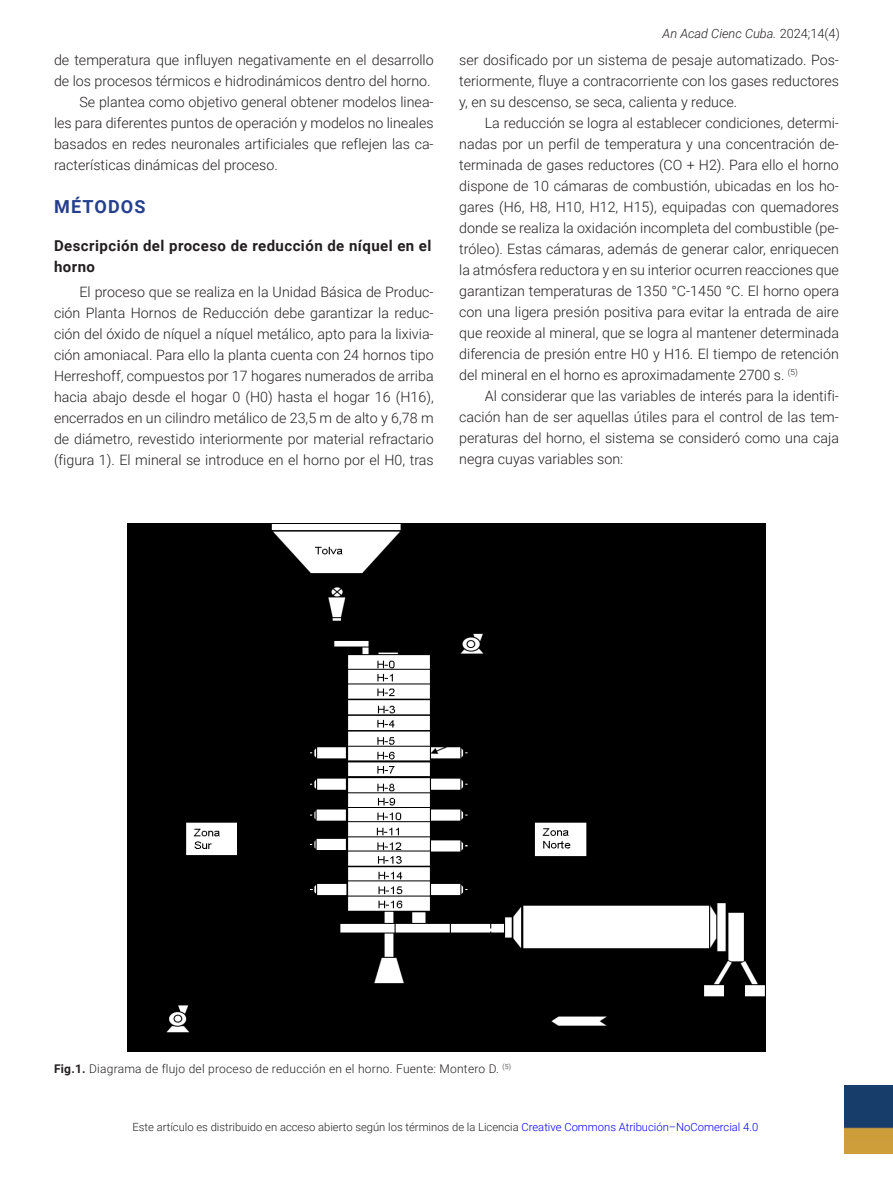
<style>
.page{position:relative;width:893px;height:1191px;background:#fff}
.page>*{position:absolute;margin:0;border:0;box-sizing:border-box;transform-origin:0 0}
.Val_2{font:700 18px "Roboto";letter-spacing:.06em;color:#253f8e}
.Val_3{font:700 15px/21px "Roboto";letter-spacing:.03em;color:#231f20}
.Texto_Normal{font:300 14.25px/21px "Roboto";color:#231f20;text-align:justify}
.t1{font:italic 300 12.75px "Roboto";color:#231f20}
.Pie_de_Figura{font:300 12px "Roboto";letter-spacing:.02em;color:#231f20}
.t2{font:300 11.25px "Roboto";color:#231f20}
.s1{font-style:normal}
.s2{font-weight:700}
.s3{color:#00f}
</style>
<div class="page">
<img style="left:844px;top:1085px;width:49px;height:68px">
<img style="left:127px;top:523px;width:639px;height:528px">
<p class="Texto_Normal" style="left:54px;top:49px;width:381px">de temperatura que influyen negativamente en el desarrollo de los procesos térmicos e hidrodinámicos dentro del horno.</p>
<p class="Texto_Normal" style="left:54px;top:91px;width:381px;text-indent:26px">Se plantea como objetivo general obtener modelos linea&shy;les para diferentes puntos de operación y modelos no lineales basados en redes neuronales artificiales que reflejen las ca&shy;racterísticas dinámicas del proceso.</p>
<p class="Val_2" style="left:54px;top:194px;width:93px">MÉTODOS</p>
<p class="Val_3" style="left:54px;top:234px;width:379px">Descripción del proceso de reducción de níquel en el horno</p>
<p class="Texto_Normal" style="left:54px;top:281px;width:381px;text-indent:26px">El proceso que se realiza en la Unidad Básica de Produc&shy;ción Planta Hornos de Reducción debe garantizar la reduc&shy;ción del óxido de níquel a níquel metálico, apto para la lixivia&shy;ción amoniacal. Para ello la planta cuenta con 24 hornos tipo Herreshoff, compuestos por 17 hogares numerados de arriba hacia abajo desde el hogar 0 (H0) hasta el hogar 16 (H16), encerrados en un cilindro metálico de 23,5 m de alto y 6,78 m de diámetro, revestido interiormente por material refractario (figura 1). El mineral se introduce en el horno por el H0, tras</p>
<p class="t1" style="left:663px;top:25px;width:179px">An Acad Cienc Cuba. <span class="s1">2024;14(4)</span></p>
<p class="Texto_Normal" style="left:459px;top:49px;width:381px">ser dosificado por un sistema de pesaje automatizado. Pos&shy;teriormente, fluye a contracorriente con los gases reductores y, en su descenso, se seca, calienta y reduce.</p>
<p class="Texto_Normal" style="left:459px;top:112px;width:381px;text-indent:26px">La reducción se logra al establecer condiciones, determi&shy;nadas por un perfil de temperatura y una concentración de&shy;terminada de gases reductores (CO + H2). Para ello el horno dispone de 10 cámaras de combustión, ubicadas en los ho&shy;gares (H6, H8, H10, H12, H15), equipadas con quemadores donde se realiza la oxidación incompleta del combustible (pe&shy;tróleo). Estas cámaras, además de generar calor, enriquecen la atmósfera reductora y en su interior ocurren reacciones que garantizan temperaturas de 1350 °C-1450 °C. El horno opera con una ligera presión positiva para evitar la entrada de aire que reoxide al mineral, que se logra al mantener determinada diferencia de presión entre H0 y H16. El tiempo de retención del mineral en el horno es aproximadamente 2700 s. <sup>(5)</sup></p>
<p class="Texto_Normal" style="left:459px;top:385px;width:381px;text-indent:26px">Al considerar que las variables de interés para la identifi&shy;cación han de ser aquellas útiles para el control de las tem&shy;peraturas del horno, el sistema se consideró como una caja negra cuyas variables son:</p>
<p class="Pie_de_Figura" style="left:54px;top:1060px;width:459px"><span class="s2">Fig.1.</span> Diagrama de flujo del proceso de reducción en el horno. Fuente: Montero D. <sup>(5)</sup></p>
<p class="t2" style="left:132px;top:1119px;width:627px">Este artículo es distribuido en acceso abierto según los términos de la Licencia <span class="s3">Creative Commons Atribución–NoComercial 4.0</span></p>
</div>
